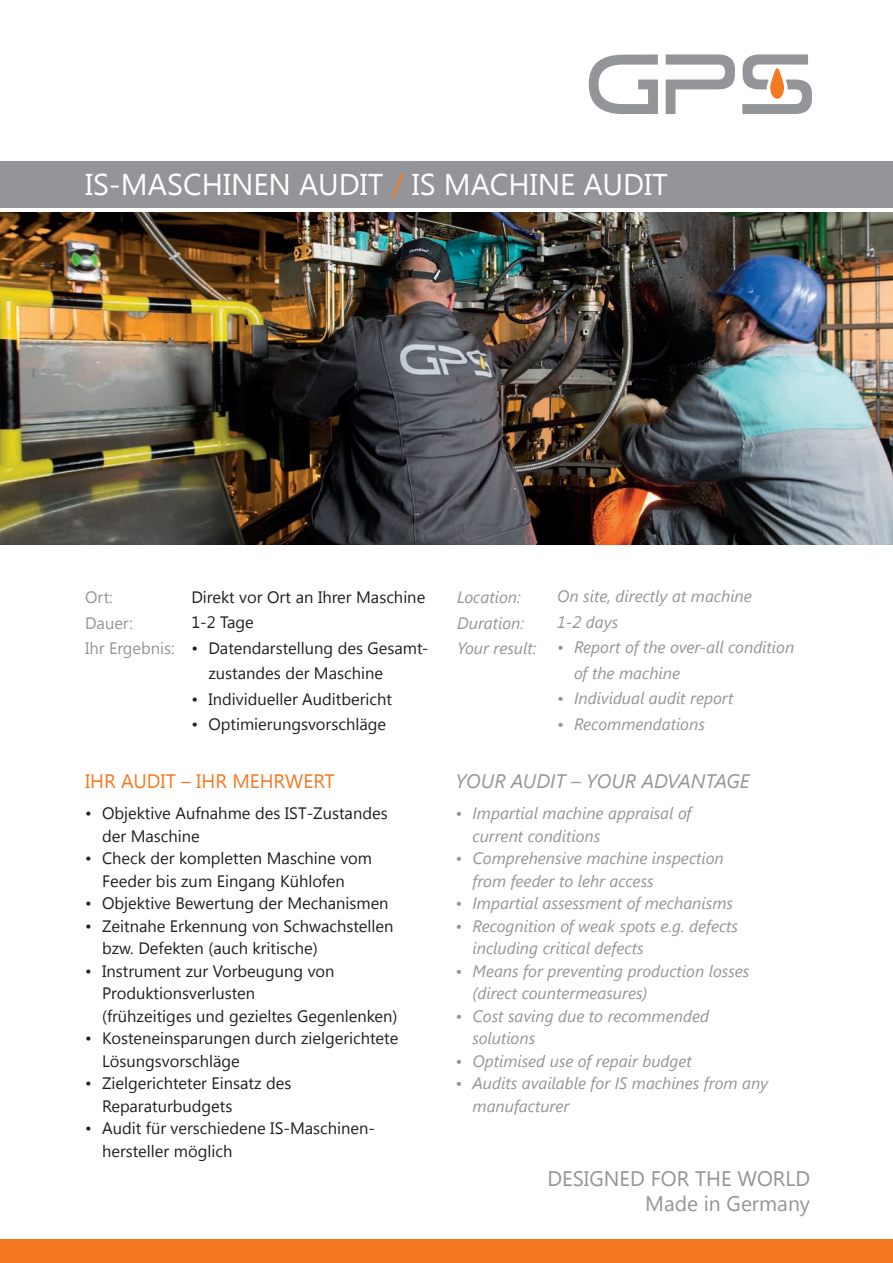
<style>
.page{position:relative;width:893px;height:1263px;background:#fff}
.page>*{position:absolute;margin:0;border:0;box-sizing:border-box;transform-origin:0 0}
.t1{font:30px "Segoe UI";color:#fff}
.t2{font:21px/25.2px "Segoe UI";color:#939598;text-align:right}
.t3{font:italic 19.5px "Segoe UI";color:#939598}
.t4{font:19.5px "Segoe UI";color:#f47921}
.t5{font:16.5px/22.5px "Segoe UI";color:#231f20}
.t6{font:italic 16.5px/22.5px "Segoe UI";color:#939598}
.t7{font:16.5px/25.5px "Segoe UI";color:#939598}
.s1{color:#f47921}
</style>
<div class="page">
<div style="left:0;top:162px;width:893px;height:46px;background:#939598"></div>
<svg style="left:666px;top:54px;width:69px;height:60px"></svg>
<svg style="left:589px;top:55px;width:69px;height:59px"></svg>
<svg style="left:742px;top:54px;width:70px;height:60px"></svg>
<img style="left:0;top:213px;width:893px;height:331px">
<div style="left:0;top:1240px;width:893px;height:23px;background:#f47921"></div>
<h1 class="t1" style="left:85px;top:164px;width:584px">IS-MASCHINEN AUDIT <span class="s1">/</span> IS MACHINE AUDIT</h1>
<p class="t7" style="left:85px;top:584px;width:91px">Ort:<br>Dauer:<br>Ihr Ergebnis:</p>
<p class="t5" style="left:191px;top:583px;width:235px;line-height:25.5px">Direkt vor Ort an Ihrer Maschine<br>1-2 Tage</p>
<p class="t5" style="left:208px;top:634px;width:222px;line-height:25.5px;text-indent:-17px">• Datendarstellung des Gesamt&shy;zustandes der Maschine</p>
<p class="t5" style="left:191px;top:687px;width:202px">• Individueller Auditbericht</p>
<p class="t5" style="left:191px;top:712px;width:196px">• Optimierungsvorschläge</p>
<p class="t4" style="left:85px;top:768px;width:251px">IHR AUDIT – IHR MEHRWERT</p>
<p class="t5" style="left:102px;top:801px;width:287px;text-indent:-17px">• Objektive Aufnahme des IST-Zustandes der Maschine</p>
<p class="t5" style="left:102px;top:846px;width:272px;text-indent:-17px">• Check der kompletten Maschine vom<br>Feeder bis zum Eingang Kühlofen</p>
<p class="t5" style="left:85px;top:891px;width:305px">• Objektive Bewertung der Mechanismen</p>
<p class="t5" style="left:102px;top:914px;width:293px;text-indent:-17px">• Zeitnahe Erkennung von Schwachstellen bzw. Defekten (auch kritische)</p>
<p class="t5" style="left:102px;top:959px;width:297px;text-indent:-17px">• Instrument zur Vorbeugung von<br>Produktionsverlusten<br>(frühzeitiges und gezieltes Gegenlenken)</p>
<p class="t5" style="left:102px;top:1026px;width:298px;text-indent:-17px">• Kosteneinsparungen durch zielgerichtete<br>Lösungsvorschläge</p>
<p class="t5" style="left:102px;top:1071px;width:191px;text-indent:-17px">• Zielgerichteter Einsatz des<br>Reparaturbudgets</p>
<p class="t5" style="left:102px;top:1116px;width:275px;text-indent:-17px">• Audit für verschiedene IS-Maschinen&shy;hersteller möglich</p>
<p class="t6" style="left:457px;top:584px;width:81px;line-height:25.5px">Location:<br>Duration:<br>Your result:</p>
<p class="t6" style="left:557px;top:583px;width:196px;line-height:25.5px">On site, directly at machine<br>1-2 days</p>
<p class="t6" style="left:574px;top:634px;width:222px;line-height:25.5px;text-indent:-17px">• Report of the over-all condition of the machine</p>
<p class="t6" style="left:557px;top:687px;width:178px">• Individual audit report</p>
<p class="t6" style="left:557px;top:712px;width:149px">• Recommendations</p>
<p class="t3" style="left:455px;top:768px;width:296px">YOUR AUDIT – YOUR ADVANTAGE</p>
<p class="t6" style="left:472px;top:801px;width:220px;text-indent:-17px">• Impartial machine appraisal of current conditions</p>
<p class="t6" style="left:472px;top:846px;width:253px;text-indent:-17px">• Comprehensive machine inspection from feeder to lehr access</p>
<p class="t6" style="left:455px;top:891px;width:279px">• Impartial assessment of mechanisms</p>
<p class="t6" style="left:472px;top:914px;width:267px;text-indent:-17px">• Recognition of weak spots e.g. defects including critical defects</p>
<p class="t6" style="left:472px;top:959px;width:278px;text-indent:-17px">• Means for preventing production losses (direct countermeasures)</p>
<p class="t6" style="left:472px;top:1004px;width:238px;text-indent:-17px">• Cost saving due to recommended solutions</p>
<p class="t6" style="left:455px;top:1049px;width:238px">• Optimised use of repair budget</p>
<p class="t6" style="left:472px;top:1071px;width:297px;text-indent:-17px">• Audits available for IS machines from any manufacturer</p>
<p class="t2" style="left:547px;top:1165px;width:264px">DESIGNED FOR THE WORLD<br>Made in Germany</p>
</div>
